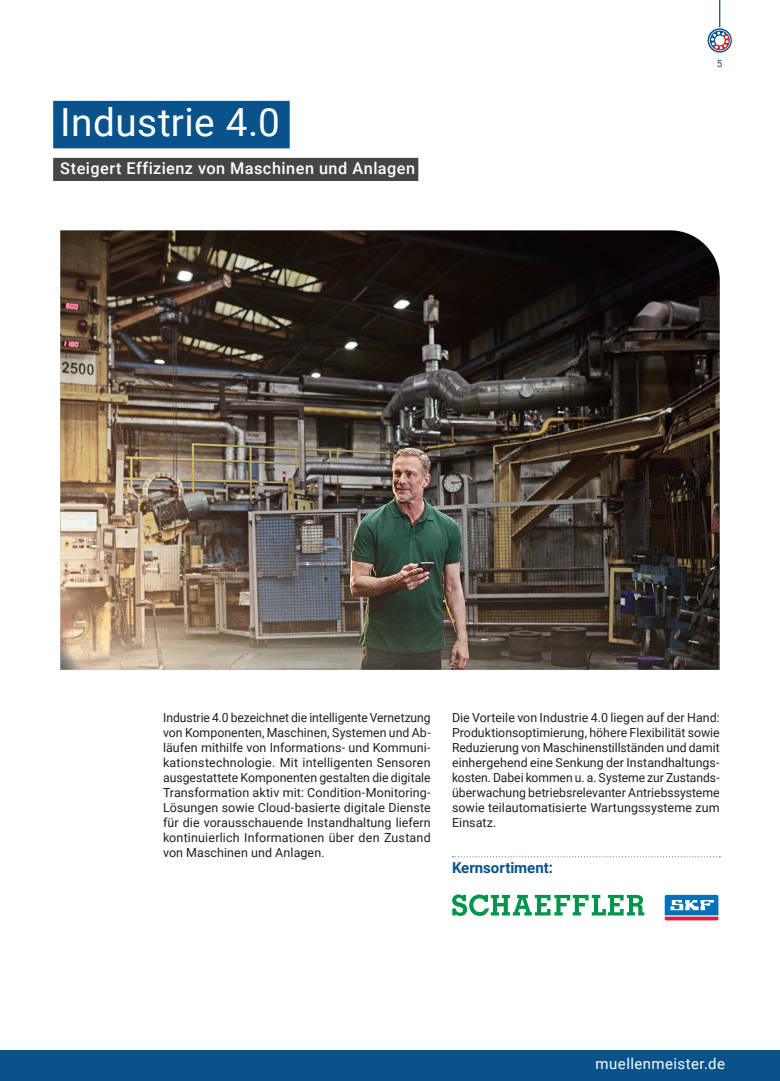
<style>
.page{position:relative;width:780px;height:1081px;background:#fff}
.page>*{position:absolute;margin:0;border:0;box-sizing:border-box;transform-origin:0 0}
.Headline{font:38.75px "Roboto";letter-spacing:.01em;color:#fff}
.SUB{font:500 16.25px "Roboto";letter-spacing:.03em;color:#fff}
.t1{font:15px "Roboto";letter-spacing:.03em;color:#fff}
.Copy_SUB{font:700 15px "Roboto";color:#0a528c}
.t2{font:12.5px/15px "Roboto";letter-spacing:.005em;color:#231f20;text-align:justify}
.t3{font:10px "Roboto";color:#0a528c}
</style>
<div class="page">
<div style="left:0;top:1051px;width:780px;height:30px;background:#0a528c"></div>
<div style="left:53px;top:101px;width:237px;height:47px;background:#0a528c"></div>
<div style="left:53px;top:158px;width:365px;height:23px;background:#454647"></div>
<img style="left:60px;top:230px;width:659px;height:440px">
<svg style="left:452px;top:856px;width:268px;height:1px"></svg>
<div style="left:663px;top:893px;width:56px;height:28px;background:#dfedf6;border-radius:3px"></div>
<svg style="left:664px;top:895px;width:54px;height:25px"></svg>
<svg style="left:452px;top:894px;width:192px;height:22px"></svg>
<svg style="left:707px;top:0;width:24px;height:53px"></svg>
<p class="Headline" style="left:60px;top:95px;width:221px">Industrie 4.0</p>
<p class="SUB" style="left:60px;top:157px;width:356px">Steigert Effizienz von Maschinen und Anlagen</p>
<p class="t3" style="left:716px;top:56px;width:7px">5</p>
<p class="t2" style="left:163px;top:709px;width:269px">Industrie 4.0 bezeichnet die intelligente Vernetzung von Komponenten, Maschinen, Systemen und Ab&shy;läufen mithilfe von Informations- und Kommuni&shy;kationstechnologie. Mit intelligenten Sensoren ausgestattete Komponenten gestalten die digitale Transformation aktiv mit: Condition-Monitoring-Lösungen sowie Cloud-basierte digitale Dienste für die vorausschauende Instandhaltung liefern kontinuierlich Informationen über den Zustand von Maschinen und Anlagen.</p>
<p class="t2" style="left:452px;top:709px;width:269px">Die Vorteile von Industrie 4.0 liegen auf der Hand:<br>Produktionsoptimierung, höhere Flexibilität sowie Reduzierung von Maschinenstillständen und damit einhergehend eine Senkung der Instandhaltungs&shy;kosten. Dabei kommen u. a. Systeme zur Zustands&shy;überwachung betriebsrelevanter Antriebssysteme sowie teilautomatisierte Wartungssysteme zum Einsatz.</p>
<p class="Copy_SUB" style="left:452px;top:857px;width:103px">Kernsortiment:</p>
<p class="t1" style="left:595px;top:1053px;width:131px">muellenmeister.de</p>
</div>
